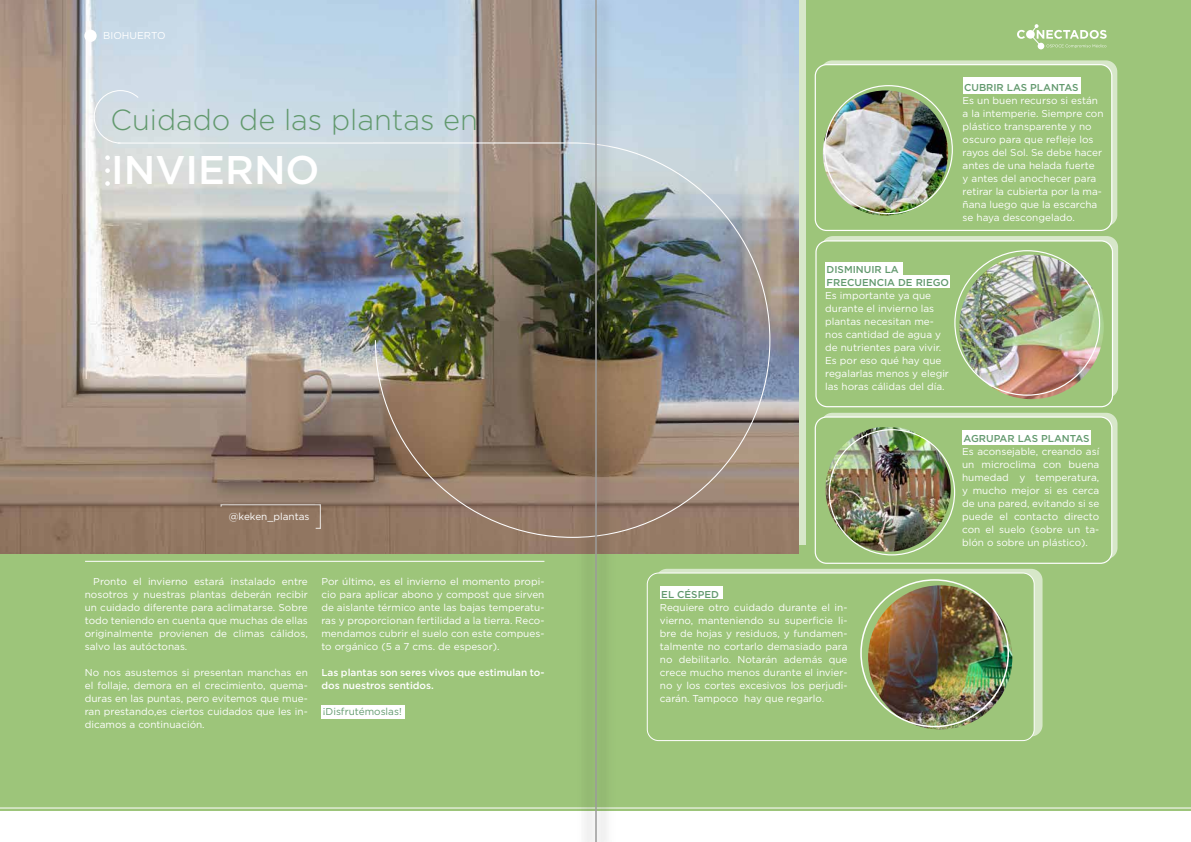
<style>
.page{position:relative;width:1191px;height:842px;background:#9dc57a}
.page>*{position:absolute;margin:0;border:0;box-sizing:border-box;transform-origin:0 0}
.t1{font:500 40px "Gotham";color:#fff}
.t2{font:300 29px "Gotham";color:#62996e}
.t3{font:10px/13px "Gotham";color:#fff;text-align:justify}
.t4{font:500 10px/13px "Gotham";color:#62996e}
.t5{font:500 10px/13px "Gotham";color:#fff}
.t6{font:10px "Gotham";color:#62996e}
</style>
<div class="page">
<div style="left:821px;top:413px;width:296px;height:146px;background:linear-gradient(to right,#d6e7c8,#d8e7ca);border-radius:11px"></div>
<div style="left:815px;top:417px;width:296px;height:146px;background:#9dc57a;border-radius:11px"></div>
<div style="left:814px;top:416px;width:298px;height:148px;border:1px solid #fff;border-radius:11px"></div>
<div style="left:821px;top:236px;width:297px;height:162px;background:#d7e7c9;border-radius:11px"></div>
<div style="left:821px;top:60px;width:296px;height:166px;background:linear-gradient(to right,#d6e6c8,#d8e7ca);border-radius:11px"></div>
<div style="left:815px;top:65px;width:296px;height:165px;background:#9dc57a;border-radius:11px"></div>
<div style="left:814px;top:64px;width:298px;height:167px;border:1px solid #fff;border-radius:11px"></div>
<div style="left:816px;top:241px;width:296px;height:166px;background:#9dc57a;border-radius:11px"></div>
<div style="left:815px;top:240px;width:298px;height:167px;border:1px solid #fff;border-radius:11px"></div>
<div style="left:655px;top:569px;width:387px;height:167px;background:linear-gradient(to right,#d6e6c8,#d8e7ca);border-radius:11px"></div>
<div style="left:647px;top:573px;width:387px;height:167px;background:#9dc57a;border-radius:11px"></div>
<div style="left:647px;top:572px;width:387px;height:169px;border:1px solid #fff;border-radius:11px"></div>
<img style="left:0;top:0;width:798px;height:553px">
<div style="left:0;top:812px;width:1191px;height:30px;background:#fff"></div>
<img style="left:374px;top:142px;width:397px;height:396px">
<div style="left:84px;top:30px;width:13px;height:12px;background:#fff;border-radius:50%"></div>
<svg style="left:105px;top:155px;width:5px;height:5px"></svg>
<svg style="left:105px;top:168px;width:5px;height:5px"></svg>
<svg style="left:105px;top:181px;width:5px;height:5px"></svg>
<div style="left:1037px;top:43px;width:7px;height:6px;background:#fff;border-radius:50%"></div>
<svg style="left:1017px;top:24px;width:89px;height:24px"></svg>
<svg style="left:93px;top:90px;width:47px;height:54px;background:#d5dee4"></svg>
<hr style="left:118px;top:143px;width:255px;height:1px;background:#fff">
<svg style="left:220px;top:504px;width:101px;height:25px;background:#937965"></svg>
<img style="left:823px;top:90px;width:125px;height:126px;border-radius:63px">
<div style="left:962px;top:77px;width:118px;height:17px;background:#fff"></div>
<div style="left:825px;top:275px;width:125px;height:13px;background:#fff"></div>
<div style="left:825px;top:262px;width:77px;height:13px;background:#fff"></div>
<div style="left:962px;top:430px;width:128px;height:15px;background:#fff"></div>
<div style="left:660px;top:586px;width:63px;height:13px;background:#fff"></div>
<img style="left:959px;top:255px;width:144px;height:144px;border-radius:72px">
<img style="left:825px;top:427px;width:125px;height:125px">
<img style="left:868px;top:585px;width:144px;height:144px;border-radius:72px">
<hr style="left:85px;top:561px;width:459px;height:1px;background:#fff">
<hr style="left:0;top:808px;width:1191px;height:1px;background:#fff">
<div style="left:321px;top:706px;width:83px;height:13px;background:#fff"></div>
<img style="left:605px;top:0;width:14px;height:842px">
<img style="left:573px;top:0;width:32px;height:842px">
<hr style="left:596px;top:0;width:1px;height:842px;background:#9d9d9c">
<p class="t3" style="left:103px;top:29px;width:64px">BIOHUERTO</p>
<h2 class="t2" style="left:111px;top:101px;width:369px">Cuidado de las plantas en</h2>
<h1 class="t1" style="left:111px;top:144px;width:210px">INVIERNO</h1>
<p class="t3" style="left:229px;top:510px;width:82px">@keken_plantas</p>
<p class="t3" style="left:85px;top:575px;width:224px;text-indent:8px">Pronto el invierno estará instalado entre nosotros y nuestras plantas deberán recibir un cuidado diferente para aclimatarse. Sobre todo teniendo en cuenta que muchas de ellas originalmente provienen de climas cálidos, salvo las autóctonas.</p>
<p class="t3" style="left:85px;top:666px;width:224px">No nos asustemos si presentan manchas en el follaje, demora en el crecimiento, quema&shy;duras en las puntas, pero evitemos que mue&shy;ran prestando,es ciertos cuidados que les in&shy;dicamos a continuación.</p>
<p class="t3" style="left:321px;top:575px;width:224px">Por último, es el invierno el momento propi&shy;cio para aplicar abono y compost que sirven de aislante térmico ante las bajas temperatu&shy;ras y proporcionan fertilidad a la tierra. Reco&shy;mendamos cubrir el suelo con este compues&shy;to orgánico (5 a 7 cms. de espesor).</p>
<p class="t5" style="left:321px;top:666px;width:224px">Las plantas son seres vivos que estimulan to&shy;dos nuestros sentidos.</p>
<p class="t6" style="left:323px;top:705px;width:80px">¡Disfrutémoslas!</p>
<p class="t4" style="left:964px;top:81px;width:116px">CUBRIR LAS PLANTAS</p>
<p class="t3" style="left:962px;top:94px;width:142px;text-align:left">Es un buen recurso si están a la intemperie. Siempre con plástico transparente y no oscuro para que refleje los rayos del Sol. Se debe hacer antes de una helada fuerte<br>y antes del anochecer para retirar la cubierta por la ma&shy;ñana luego que la escarcha se haya descongelado.</p>
<p class="t4" style="left:826px;top:263px;width:124px">DISMINUIR LA<br>FRECUENCIA DE RIEGO</p>
<p class="t3" style="left:825px;top:289px;width:125px;text-align:left">Es importante ya que durante el invierno las plantas necesitan me&shy;nos cantidad de agua y de nutrientes para vivir.<br>Es por eso qué hay que regalarlas menos y elegir las horas cálidas del día.</p>
<p class="t4" style="left:661px;top:588px;width:59px">EL CÉSPED</p>
<p class="t3" style="left:660px;top:601px;width:189px">Requiere otro cuidado durante el in&shy;vierno, manteniendo su superficie li&shy;bre de hojas y residuos, y fundamen&shy;talmente no cortarlo demasiado para no debilitarlo. Notarán además que crece mucho menos durante el invier&shy;no y los cortes excesivos los perjudi&shy;carán. Tampoco hay que regarlo.</p>
<p class="t4" style="left:963px;top:432px;width:128px">AGRUPAR LAS PLANTAS</p>
<p class="t3" style="left:962px;top:445px;width:139px">Es aconsejable, creando así un microclima con buena humedad y temperatura, y mucho mejor si es cerca de una pared, evitando si se puede el contacto directo con el suelo (sobre un ta&shy;blón o sobre un plástico).</p>
</div>
